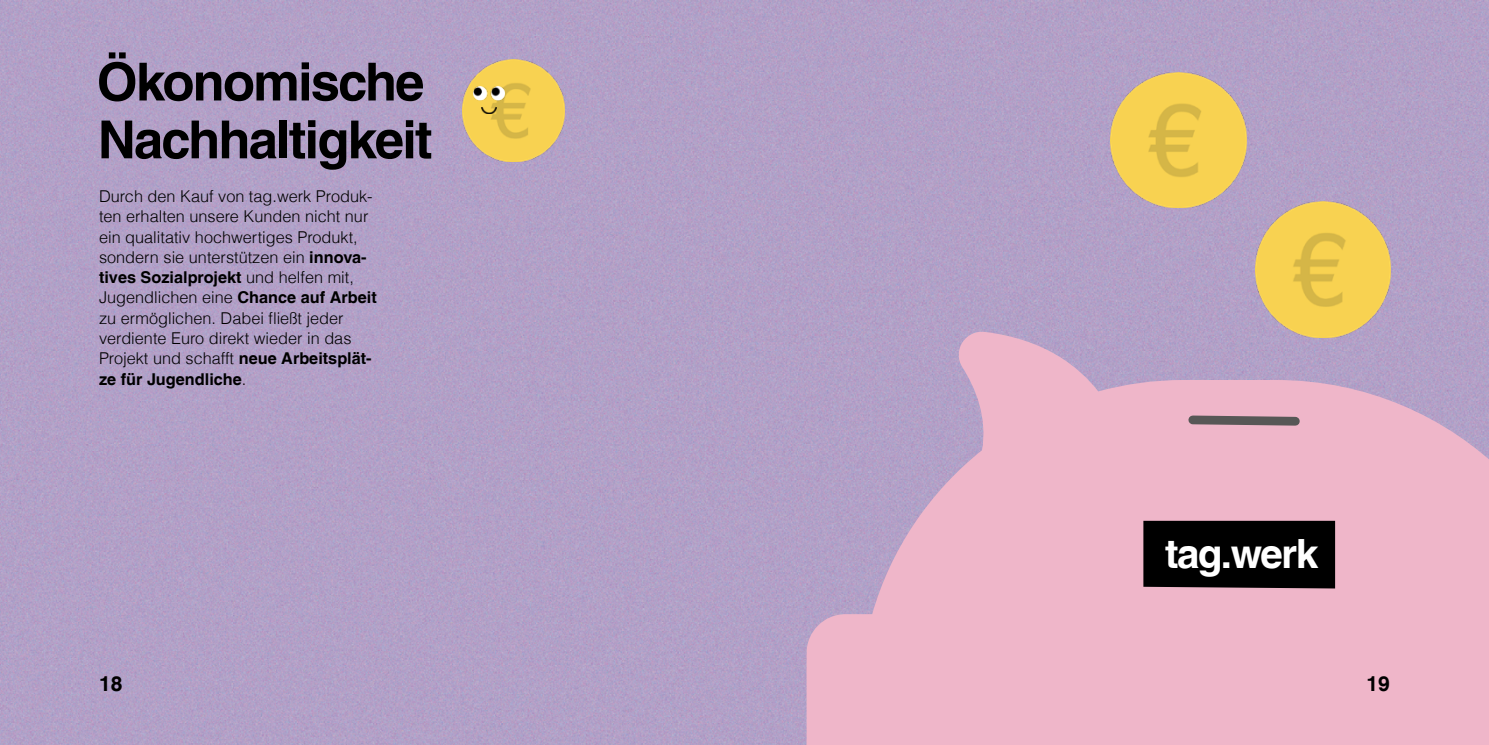
<style>
.page{position:relative;width:1489px;height:745px;background:#fff}
.page>*{position:absolute;margin:0;border:0;box-sizing:border-box;transform-origin:0 0}
.t1{font:700 52.5px/57.8px "Helvetica LT";letter-spacing:-.035em;color:#000}
.t2{font:700 40.25px "Helvetica LT";letter-spacing:-.035em;color:#fff}
.t3{font:700 21px "Helvetica LT";color:#000}
.t4{font:300 16.28px/20.3px "Helvetica LT";color:#000}
.s1{font-weight:700}
</style>
<div class="page">
<img style="left:0;top:0;width:1488px;height:744px">
<svg style="left:806px;top:329px;width:682px;height:415px;background:#dfb0c8"></svg>
<svg style="left:1183px;top:411px;width:121px;height:19px;background:#af8e99"></svg>
<img style="left:463px;top:60px;width:101px;height:101px">
<img style="left:473px;top:86px;width:31px;height:28px">
<img style="left:1254px;top:201px;width:136px;height:136px">
<img style="left:1110px;top:72px;width:136px;height:136px">
<div style="left:1143px;top:520px;width:191px;height:68px;background:#000"></div>
<h1 class="t1" style="left:97px;top:52px;width:337px">Ökonomische<br>Nachhaltigkeit</h1>
<p class="t4" style="left:99px;top:186px;width:279px">Durch den Kauf von tag.werk Produk&shy;ten erhalten unsere Kunden nicht nur ein qualitativ hochwertiges Produkt, sondern sie unterstützen ein <span class="s1">innova&shy;tives Sozialprojekt</span> und helfen mit, Jugendlichen eine <span class="s1">Chance auf Arbeit </span>zu ermöglichen. Dabei fließt jeder verdiente Euro direkt wieder in das Projekt und schafft <span class="s1">neue Arbeitsplät&shy;ze für Jugendliche</span>.</p>
<h2 class="t2" style="left:1164px;top:528px;width:155px">tag.werk</h2>
<p class="t3" style="left:99px;top:670px;width:25px">18</p>
<p class="t3" style="left:1366px;top:670px;width:25px">19</p>
</div>
